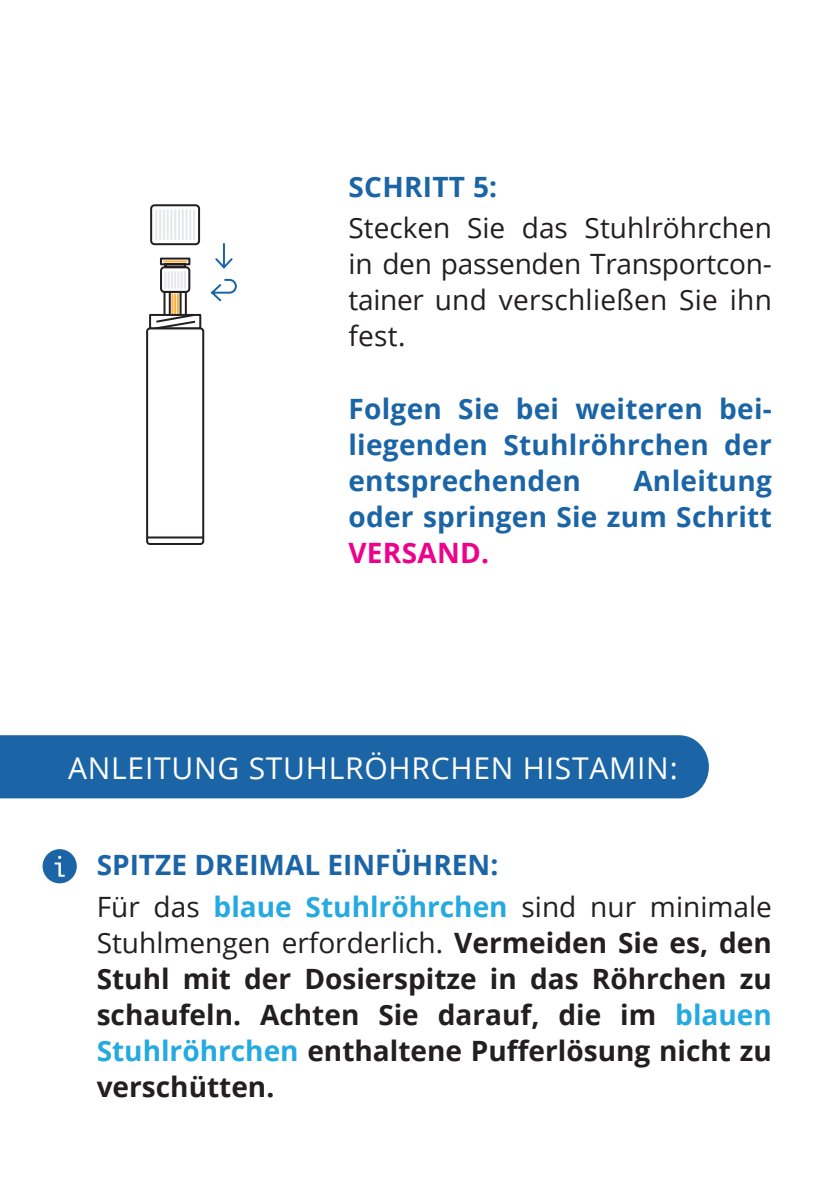
<style>
.page{position:relative;width:840px;height:1191px;background:#fff}
.page>*{position:absolute;margin:0;border:0;box-sizing:border-box;transform-origin:0 0}
.t1{font:30px "Open Sans";letter-spacing:.025em;color:#fff}
.t2{font:700 28px/36px "Open Sans";color:#231f20;text-align:justify}
.t3{font:700 28px/36px "Open Sans";letter-spacing:.01em;color:#1b65a7;text-align:justify}
.t4{font:28px/36px "Open Sans";color:#231f20;text-align:justify}
.s1{color:#ed028c}
.s2{font-weight:400}
.s3{color:#24aae1}
</style>
<div class="page">
<div style="left:0;top:735px;width:708px;height:63px;background:#1b65a7"></div>
<div style="left:43px;top:849px;width:34px;height:34px;background:#1b65a7;border-radius:50%"></div>
<svg style="left:55px;top:855px;width:10px;height:21px"></svg>
<svg style="left:146px;top:204px;width:91px;height:335px"></svg>
<p class="t3" style="left:348px;top:168px;width:150px">SCHRITT 5:</p>
<p class="t4" style="left:348px;top:209px;width:424px">Stecken Sie das Stuhlröhrchen in den passenden Transportcon&shy;tainer und verschließen Sie ihn fest.</p>
<p class="t3" style="left:348px;top:390px;width:424px">Folgen Sie bei weiteren bei&shy;liegenden Stuhlröhrchen der entsprechenden</p>
<p class="t3" style="left:348px;top:462px;width:424px;text-indent:285px">Anleitung oder springen Sie zum Schritt <span class="s1">VERSAND.</span></p>
<p class="t1" style="left:68px;top:747px;width:610px">ANLEITUNG STUHLRÖHRCHEN HISTAMIN:</p>
<p class="t3" style="left:97px;top:846px;width:403px">SPITZE DREIMAL EINFÜHREN:</p>
<p class="t2" style="left:97px;top:888px;width:676px"><span class="s2">Für das</span> <span class="s3">blaue Stuhlröhrchen</span> <span class="s2">sind nur minimale Stuhlmengen erforderlich.</span> Vermeiden Sie es, den Stuhl mit der Dosierspitze in das Röhrchen zu schaufeln. Achten Sie darauf, die im <span class="s3">blauen Stuhlröhrchen</span> enthaltene Pufferlösung nicht zu verschütten.</p>
</div>
